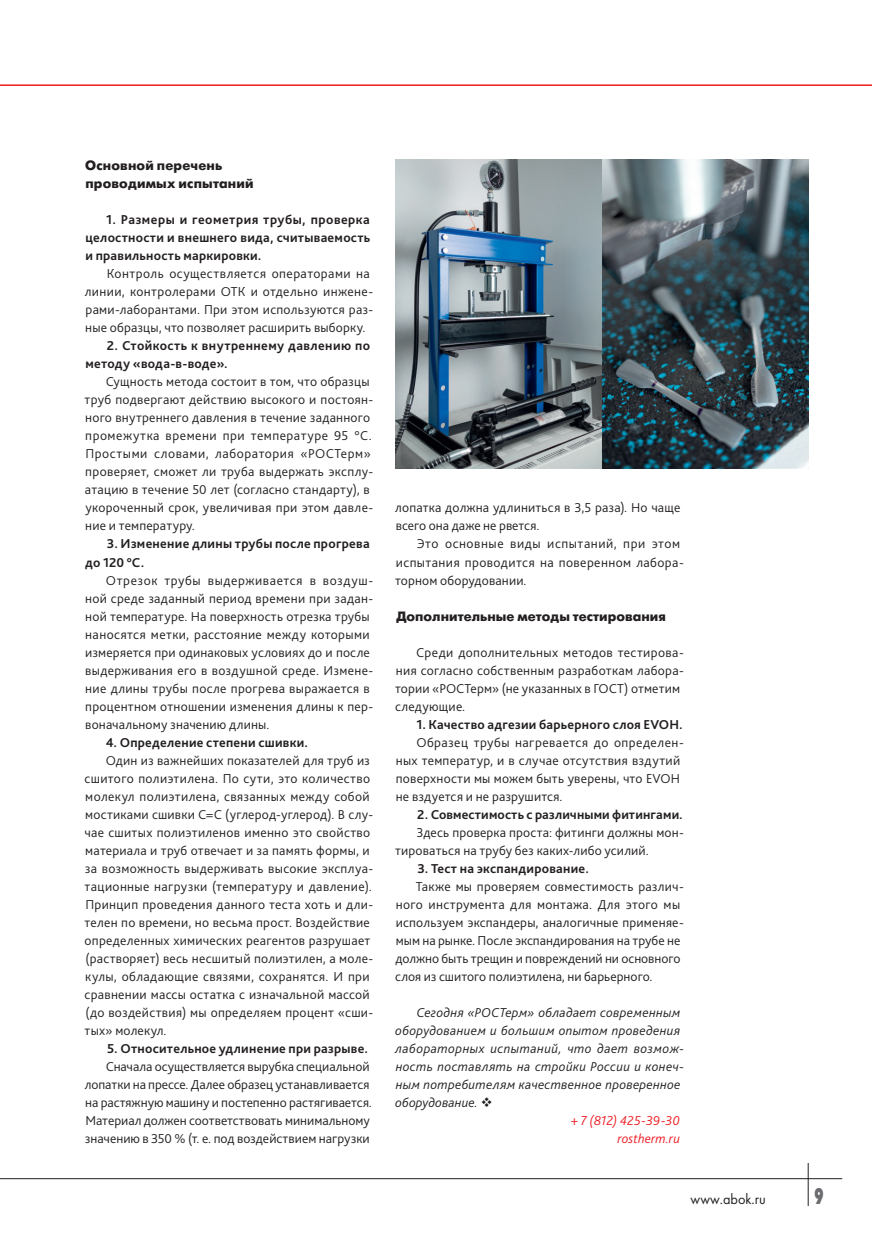
<style>
.page{position:relative;width:872px;height:1234px;background:#fff}
.page>*{position:absolute;margin:0;border:0;box-sizing:border-box;transform-origin:0 0}
.t1{font:22.5px "Futura Futuris XC";color:#6c6d70;scale:.6 1}
.t2{font:15px "Futura";color:#231f20;scale:.95 1}
._04-body_text{font:300 13.5px/18px "Bliss Pro";letter-spacing:.02em;color:#231f20}
._04-body_text-2{font:700 13.5px/18px "Bliss Pro";letter-spacing:.02em;color:#231f20}
._04-body_text-3{font:300 13.5px/18px "Bliss Pro";color:#231f20}
._04-body_text-4{font:italic 300 13.5px/18px "Bliss Pro";letter-spacing:.02em;color:#231f20}
._06-podzagolovok_in{font:700 13.5px/18px "Futura Futuris";letter-spacing:.01em;color:#231f20}
._04-body_text-5{font:italic 300 13.5px "Bliss Pro";letter-spacing:.01em;color:#ee1d23}
</style>
<div class="page">
<hr style="left:0;top:1177px;width:842px;height:1px;background:#231f20">
<hr style="left:808px;top:1162px;width:1px;height:43px;background:#231f20">
<hr style="left:0;top:84px;width:872px;height:2px;background:#ee1d23">
<img style="left:395px;top:159px;width:413px;height:310px">
<p class="_06-podzagolovok_in" style="left:85px;top:157px;width:170px">Основной перечень проводимых испытаний</p>
<p class="_04-body_text-2" style="left:85px;top:210px;width:286px;text-align:justify;text-indent:21px">1. Размеры и геометрия трубы, проверка целостности и внешнего вида, считываемость и правильность маркировки.</p>
<p class="_04-body_text" style="left:85px;top:264px;width:290px;text-indent:22px">Контроль осуществляется операторами на линии, контролерами ОТК и отдельно инжене&shy;рами-лаборантами. При этом используются раз&shy;ные образцы, что позволяет расширить выборку.</p>
<p class="_04-body_text-2" style="left:85px;top:336px;width:286px;text-indent:21px">2. Стойкость к внутреннему давлению по методу «вода-в-воде».</p>
<p class="_04-body_text" style="left:85px;top:372px;width:290px;text-indent:21px">Сущность метода состоит в том, что образцы труб подвергают действию высокого и постоян&shy;ного внутреннего давления в течение заданного промежутка времени при температуре 95 °C.<br>Простыми словами, лаборатория «РОСТерм» проверяет, сможет ли труба выдержать эксплу&shy;атацию в течение 50 лет (согласно стандарту), в укороченный срок, увеличивая при этом давле&shy;ние и температуру.</p>
<p class="_04-body_text-2" style="left:85px;top:534px;width:286px;text-indent:22px">3. Изменение длины трубы после прогрева до 120 °C.</p>
<p class="_04-body_text" style="left:85px;top:570px;width:289px;text-indent:21px">Отрезок трубы выдерживается в воздуш&shy;ной среде заданный период времени при задан&shy;ной температуре. На поверхность отрезка трубы наносятся метки, расстояние между которыми измеряется при одинаковых условиях до и после выдерживания его в воздушной среде. Измене&shy;ние длины трубы после прогрева выражается в процентном отношении изменения длины к пер&shy;воначальному значению длины.</p>
<p class="_04-body_text-2" style="left:106px;top:732px;width:204px">4. Определение степени сшивки.</p>
<p class="_04-body_text" style="left:84px;top:750px;width:290px;text-indent:21px">Один из важнейших показателей для труб из сшитого полиэтилена. По сути, это количество молекул полиэтилена, связанных между собой мостиками сшивки С=С (углерод-углерод). В слу&shy;чае сшитых полиэтиленов именно это свойство материала и труб отвечает и за память формы, и за возможность выдерживать высокие эксплуа&shy;тационные нагрузки (температуру и давление).<br>Принцип проведения данного теста хоть и дли&shy;телен по времени, но весьма прост. Воздействие определенных химических реагентов разрушает (растворяет) весь несшитый полиэтилен, а моле&shy;кулы, обладающие связями, сохранятся. И при сравнении массы остатка с изначальной массой (до воздействия) мы определяем процент «сши&shy;тых» молекул.</p>
<p class="_04-body_text-2" style="left:107px;top:1038px;width:262px">5. Относительное удлинение при разрыве.</p>
<p class="_04-body_text-3" style="left:85px;top:1056px;width:288px;text-indent:21px">Сначала осуществляется вырубка специальной лопатки на прессе. Далее образец устанавливается на растяжную машину и постепенно растягивается.<br>Материал должен соответствовать минимальному значению в 350 % (т. е. под воздействием нагрузки</p>
<p class="_04-body_text" style="left:395px;top:498px;width:286px">лопатка должна удлиниться в 3,5 раза). Но чаще всего она даже не рвется.</p>
<p class="_04-body_text" style="left:395px;top:534px;width:290px;text-indent:22px">Это основные виды испытаний, при этом испытания проводится на поверенном лабора&shy;торном оборудовании.</p>
<p class="_06-podzagolovok_in" style="left:396px;top:607px;width:271px">Дополнительные методы тестирования</p>
<p class="_04-body_text" style="left:395px;top:642px;width:290px;text-indent:21px">Среди дополнительных методов тестирова&shy;ния согласно собственным разработкам лабора&shy;тории «РОСТерм» (не указанных в ГОСТ) отметим следующие.</p>
<p class="_04-body_text-2" style="left:416px;top:714px;width:268px">1. Качество адгезии барьерного слоя EVOH.</p>
<p class="_04-body_text" style="left:396px;top:732px;width:289px;text-indent:21px">Образец трубы нагревается до определен&shy;ных температур, и в случае отсутствия вздутий поверхности мы можем быть уверены, что EVOH не вздуется и не разрушится.</p>
<p class="_04-body_text-2" style="left:417px;top:804px;width:267px">2. Совместимость с различными фитингами.</p>
<p class="_04-body_text" style="left:395px;top:822px;width:290px;text-indent:21px">Здесь проверка проста: фитинги должны мон&shy;тироваться на трубу без каких-либо усилий.</p>
<p class="_04-body_text-2" style="left:417px;top:858px;width:173px">3. Тест на экспандирование.</p>
<p class="_04-body_text" style="left:395px;top:876px;width:290px;text-indent:21px">Также мы проверяем совместимость различ&shy;ного инструмента для монтажа. Для этого мы используем экспандеры, аналогичные применяе&shy;мым на рынке. После экспандирования на трубе не должно быть трещин и повреждений ни основного слоя из сшитого полиэтилена, ни барьерного.</p>
<p class="_04-body_text-4" style="left:395px;top:1002px;width:290px;text-indent:21px">Сегодня «РОСТерм» обладает современным оборудованием и большим опытом проведения лабораторных испытаний, что дает возмож&shy;ность поставлять на стройки России и конеч&shy;ным потребителям качественное проверенное оборудование. ❖</p>
<p class="_04-body_text-5" style="left:571px;top:1111px;width:110px">+ 7 (812) 425-39-30</p>
<p class="_04-body_text-5" style="left:617px;top:1129px;width:64px">rostherm.ru</p>
<p class="t2" style="left:690px;top:1189px;width:80px">www.abok.ru</p>
<p class="t1" style="left:814px;top:1183px;width:17px">9</p>
</div>
